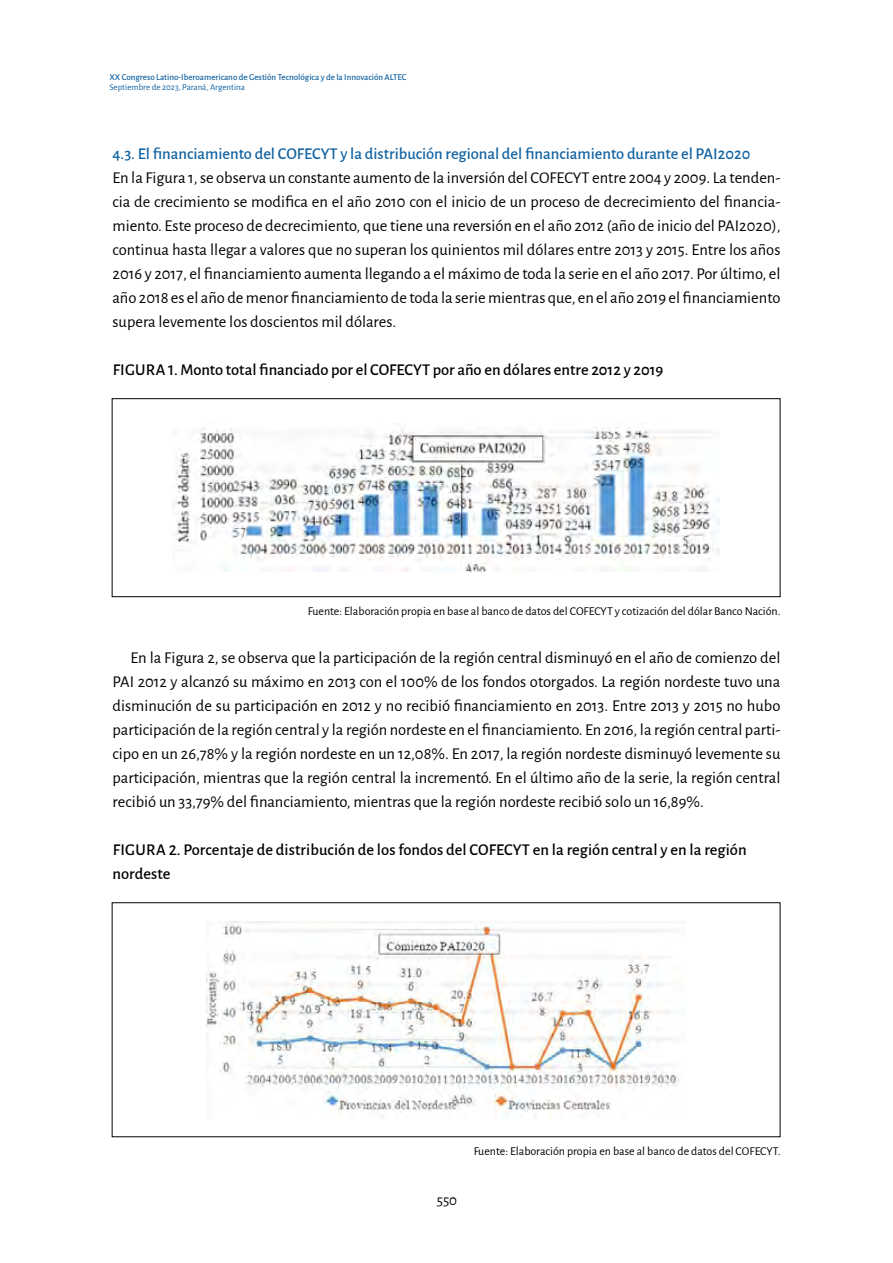
<style>
.page{position:relative;width:893px;height:1263px;background:#fff}
.page>*{position:absolute;margin:0;border:0;box-sizing:border-box;transform-origin:0 0}
.t1{font:16.5px/24px "Alegreya Sans";color:#000;text-align:justify}
.t2{font:500 16.5px/24px "Alegreya Sans";letter-spacing:.005em;color:#000}
.t3{font:500 16.5px "Alegreya Sans";color:#1263a2}
.t4{font:15px "Alegreya Sans";color:#000}
.t5{font:12px "Alegreya Sans";color:#000}
.t6{font:500 9px "Alegreya Sans";color:#1263a2}
.t7{font:9px "Alegreya Sans";color:#1263a2}
</style>
<div class="page">
<img style="left:172px;top:424px;width:548px;height:147px">
<div style="left:112px;top:398px;width:668px;height:199px;border:1px solid #000"></div>
<img style="left:207px;top:921px;width:472px;height:197px">
<p class="t6" style="left:110px;top:70px;width:299px">XX Congreso Latino-Iberoamericano de Gestión Tecnológica y de la Innovación ALTEC</p>
<p class="t7" style="left:110px;top:81px;width:137px">Septiembre de 2023, Paraná, Argentina</p>
<p class="t3" style="left:112px;top:142px;width:639px">4.3. El financiamiento del COFECYT y la distribución regional del financiamiento durante el PAI2020</p>
<p class="t1" style="left:112px;top:165px;width:669px">En la Figura 1, se observa un constante aumento de la inversión del COFECYT entre 2004 y 2009. La tenden&shy;cia de crecimiento se modifica en el año 2010 con el inicio de un proceso de decrecimiento del financia&shy;miento. Este proceso de decrecimiento, que tiene una reversión en el año 2012 (año de inicio del PAI2020), continua hasta llegar a valores que no superan los quinientos mil dólares entre 2013 y 2015. Entre los años 2016 y 2017, el financiamiento aumenta llegando a el máximo de toda la serie en el año 2017. Por último, el año 2018 es el año de menor financiamiento de toda la serie mientras que, en el año 2019 el financiamiento supera levemente los doscientos mil dólares.</p>
<p class="t2" style="left:113px;top:357px;width:552px">FIGURA 1. Monto total financiado por el COFECYT por año en dólares entre 2012 y 2019</p>
<p class="t5" style="left:308px;top:603px;width:474px">Fuente: Elaboración propia en base al banco de datos del COFECYT y cotización del dólar Banco Nación.</p>
<p class="t1" style="left:112px;top:645px;width:670px;text-indent:18px">En la Figura 2, se observa que la participación de la región central disminuyó en el año de comienzo del PAI 2012 y alcanzó su máximo en 2013 con el 100% de los fondos otorgados. La región nordeste tuvo una disminución de su participación en 2012 y no recibió financiamiento en 2013. Entre 2013 y 2015 no hubo participación de la región central y la región nordeste en el financiamiento. En 2016, la región central parti&shy;cipo en un 26,78% y la región nordeste en un 12,08%. En 2017, la región nordeste disminuyó levemente su participación, mientras que la región central la incrementó. En el último año de la serie, la región central recibió un 33,79% del financiamiento, mientras que la región nordeste recibió solo un 16,89%.</p>
<p class="t2" style="left:112px;top:837px;width:636px">FIGURA 2. Porcentaje de distribución de los fondos del COFECYT en la región central y en la región nordeste</p>
<p class="t4" style="left:437px;top:1189px;width:22px">550</p>
<p class="t5" style="left:474px;top:1143px;width:308px">Fuente: Elaboración propia en base al banco de datos del COFECYT.</p>
</div>
